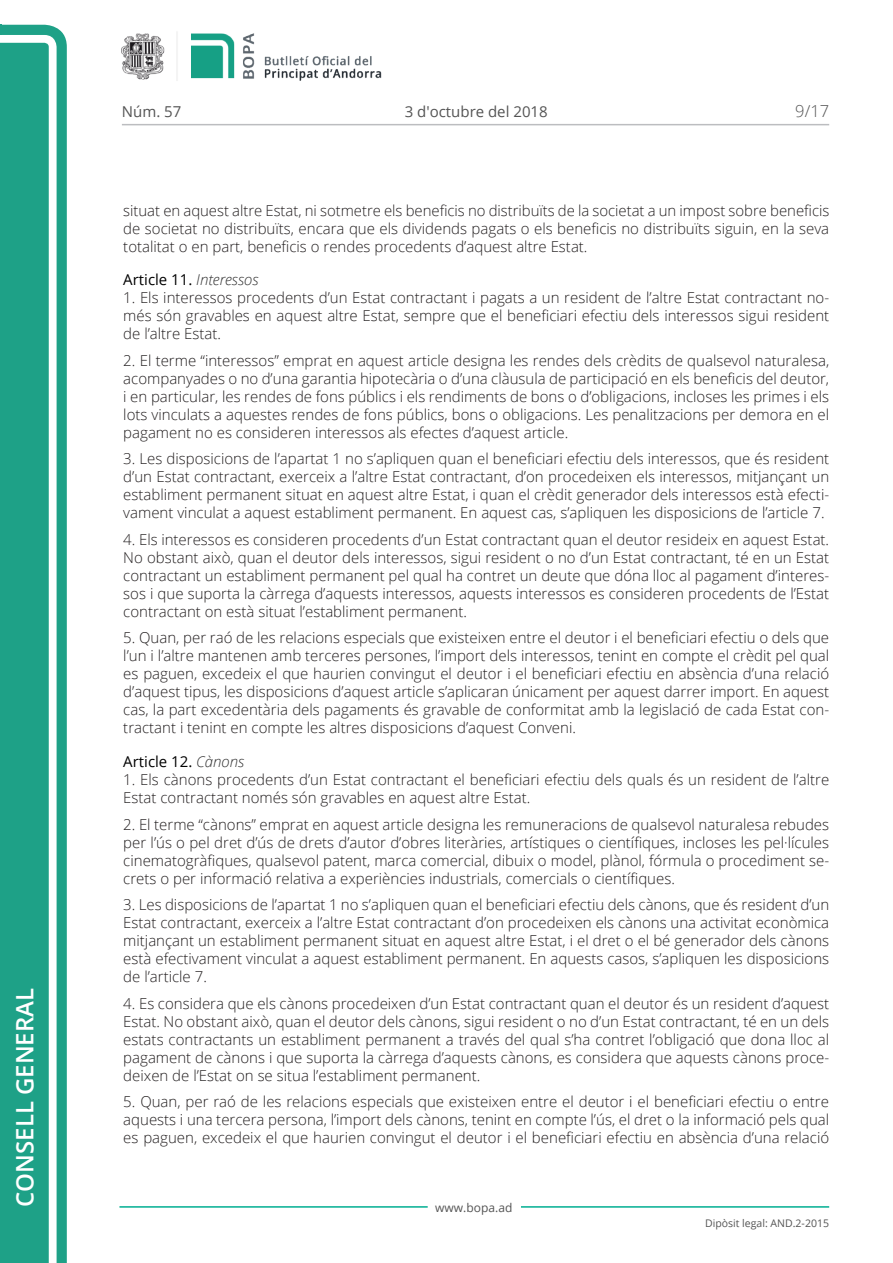
<style>
.page{position:relative;width:893px;height:1263px;background:#fff}
.page>*{position:absolute;margin:0;border:0;box-sizing:border-box;transform-origin:0 0}
.t1{font:600 24px "Open Sans";color:#fff}
.t2{font:300 16.5px "Open Sans";color:#545454}
.Body_text{font:300 15px/18px "Open Sans";color:#231f20;text-align:justify}
.Titol_7{font:15px "Open Sans";color:#000}
.t3{font:15px "Open Sans";color:#545454}
.t4{font:12px "Open Sans";color:#545454}
.t5{font:10.5px "Open Sans";color:#545454}
.s1{font-weight:300;font-style:italic;color:#303030}
</style>
<div class="page">
<svg style="left:0;top:25px;width:67px;height:1238px;fill:#1ea187"></svg>
<div style="left:0;top:43px;width:49px;height:1220px;background:#1ea187"></div>
<img style="left:122px;top:32px;width:260px;height:49px">
<hr style="left:119px;top:1206px;width:309px;height:2px;background:#00ae91">
<hr style="left:521px;top:1206px;width:308px;height:2px;background:#00ae91">
<hr style="left:122px;top:124px;width:707px;height:1px;background:#bcbdc0">
<h1 class="t1" style="left:8px;top:1207px;width:220px;rotate:-90deg">Consell General</h1>
<p class="t3" style="left:122px;top:102px;width:61px">Núm. 57</p>
<p class="t3" style="left:405px;top:102px;width:144px">3 d'octubre del 2018</p>
<p class="t2" style="left:795px;top:100px;width:35px">9/17</p>
<p class="Body_text" style="left:123px;top:201px;width:708px">situat en aquest altre Estat, ni sotmetre els beneficis no distribuïts de la societat a un impost sobre beneficis de societat no distribuïts, encara que els dividends pagats o els beneficis no distribuïts siguin, en la seva totalitat o en part, beneficis o rendes procedents d’aquest altre Estat.</p>
<p class="Titol_7" style="left:123px;top:270px;width:137px">Article 11. <span class="s1">Interessos</span></p>
<p class="Body_text" style="left:123px;top:288px;width:707px">1. Els interessos procedents d’un Estat contractant i pagats a un resident de l’altre Estat contractant no&shy;més són gravables en aquest altre Estat, sempre que el beneficiari efectiu dels interessos sigui resident de l’altre Estat.</p>
<p class="Body_text" style="left:123px;top:351px;width:707px">2. El terme “interessos” emprat en aquest article designa les rendes dels crèdits de qualsevol naturalesa, acompanyades o no d’una garantia hipotecària o d’una clàusula de participació en els beneficis del deutor, i en particular, les rendes de fons públics i els rendiments de bons o d’obligacions, incloses les primes i els lots vinculats a aquestes rendes de fons públics, bons o obligacions. Les penalitzacions per demora en el pagament no es consideren interessos als efectes d’aquest article.</p>
<p class="Body_text" style="left:123px;top:449px;width:707px">3. Les disposicions de l’apartat 1 no s’apliquen quan el beneficiari efectiu dels interessos, que és resident d’un Estat contractant, exerceix a l’altre Estat contractant, d’on procedeixen els interessos, mitjançant un establiment permanent situat en aquest altre Estat, i quan el crèdit generador dels interessos està efecti&shy;vament vinculat a aquest establiment permanent. En aquest cas, s’apliquen les disposicions de l’article 7.</p>
<p class="Body_text" style="left:123px;top:530px;width:707px">4. Els interessos es consideren procedents d’un Estat contractant quan el deutor resideix en aquest Estat.<br>No obstant això, quan el deutor dels interessos, sigui resident o no d’un Estat contractant, té en un Estat contractant un establiment permanent pel qual ha contret un deute que dóna lloc al pagament d’interes&shy;sos i que suporta la càrrega d’aquests interessos, aquests interessos es consideren procedents de l’Estat contractant on està situat l’establiment permanent.</p>
<p class="Body_text" style="left:123px;top:629px;width:707px">5. Quan, per raó de les relacions especials que existeixen entre el deutor i el beneficiari efectiu o dels que l’un i l’altre mantenen amb terceres persones, l’import dels interessos, tenint en compte el crèdit pel qual es paguen, excedeix el que haurien convingut el deutor i el beneficiari efectiu en absència d’una relació d’aquest tipus, les disposicions d’aquest article s’aplicaran únicament per aquest darrer import. En aquest cas, la part excedentària dels pagaments és gravable de conformitat amb la legislació de cada Estat con&shy;tractant i tenint en compte les altres disposicions d’aquest Conveni.</p>
<p class="Titol_7" style="left:123px;top:751px;width:122px">Article 12. <span class="s1">Cànons</span></p>
<p class="Body_text" style="left:123px;top:770px;width:707px">1. Els cànons procedents d’un Estat contractant el beneficiari efectiu dels quals és un resident de l’altre<br>Estat contractant només són gravables en aquest altre Estat.</p>
<p class="Body_text" style="left:123px;top:815px;width:707px">2. El terme “cànons” emprat en aquest article designa les remuneracions de qualsevol naturalesa rebudes per l’ús o pel dret d’ús de drets d’autor d’obres literàries, artístiques o científiques, incloses les pel·lícules cinematogràfiques, qualsevol patent, marca comercial, dibuix o model, plànol, fórmula o procediment se&shy;crets o per informació relativa a experiències industrials, comercials o científiques.</p>
<p class="Body_text" style="left:123px;top:895px;width:707px">3. Les disposicions de l’apartat 1 no s’apliquen quan el beneficiari efectiu dels cànons, que és resident d’un Estat contractant, exerceix a l’altre Estat contractant d’on procedeixen els cànons una activitat econòmica mitjançant un establiment permanent situat en aquest altre Estat, i el dret o el bé generador dels cànons està efectivament vinculat a aquest establiment permanent. En aquests casos, s’apliquen les disposicions de l’article 7.</p>
<p class="Body_text" style="left:123px;top:994px;width:707px">4. Es considera que els cànons procedeixen d’un Estat contractant quan el deutor és un resident d’aquest Estat. No obstant això, quan el deutor dels cànons, sigui resident o no d’un Estat contractant, té en un dels estats contractants un establiment permanent a través del qual s’ha contret l’obligació que dona lloc al pagament de cànons i que suporta la càrrega d’aquests cànons, es considera que aquests cànons proce&shy;deixen de l’Estat on se situa l’establiment permanent.</p>
<p class="Body_text" style="left:123px;top:1092px;width:707px">5. Quan, per raó de les relacions especials que existeixen entre el deutor i el beneficiari efectiu o entre aquests i una tercera persona, l’import dels cànons, tenint en compte l’ús, el dret o la informació pels qual es paguen, excedeix el que haurien convingut el deutor i el beneficiari efectiu en absència d’una relació</p>
<p class="t4" style="left:435px;top:1199px;width:79px">www.bopa.ad</p>
<p class="t5" style="left:705px;top:1216px;width:125px">Dipòsit legal: AND.2-2015</p>
</div>
